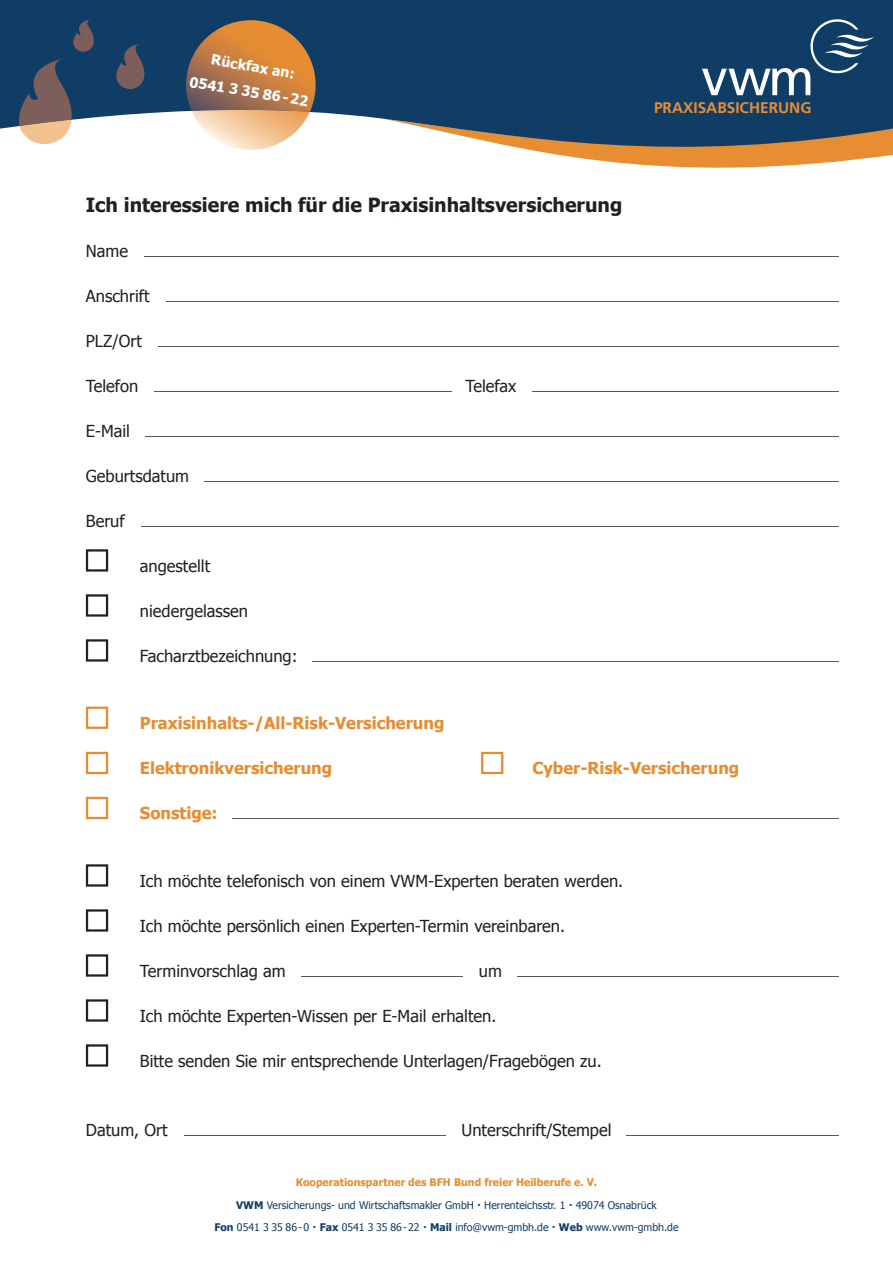
<style>
.page{position:relative;width:893px;height:1263px;background:#fff}
.page>*{position:absolute;margin:0;border:0;box-sizing:border-box;transform-origin:0 0}
.t1{font:700 19.5px "Tahoma";color:#231f20}
.t2{font:16.5px "Tahoma";color:#231f20}
.t3{font:700 16.5px "Tahoma";color:#e68d31}
.t4{font:700 15.45px "Frutiger";color:#e78d32}
.t5{font:700 14.1px/25.5px "Tahoma";color:#fff;text-align:center}
.t6{font:10.5px/22.5px "Tahoma";color:#123d66;text-align:center}
.s1{font-weight:700;color:#e68d31}
.s2{font-weight:700}
.s3{font-family:"Avenir";font-weight:800;font-size:13.5px}
</style>
<div class="page">
<svg style="left:0;top:0;width:893px;height:168px;fill:#103d66"></svg>
<svg style="left:702px;top:17px;width:172px;height:78px;background:#2f567a"></svg>
<hr style="left:144px;top:256px;width:695px;height:1px;background:#57585a">
<hr style="left:184px;top:1135px;width:261px;height:1px;background:#57585a">
<hr style="left:301px;top:976px;width:162px;height:1px;background:#57585a">
<hr style="left:233px;top:818px;width:606px;height:1px;background:#57585a">
<hr style="left:518px;top:976px;width:321px;height:1px;background:#57585a">
<hr style="left:627px;top:1135px;width:212px;height:1px;background:#57585a">
<hr style="left:166px;top:301px;width:673px;height:1px;background:#57585a">
<hr style="left:159px;top:346px;width:680px;height:1px;background:#57585a">
<hr style="left:533px;top:391px;width:306px;height:1px;background:#57585a">
<hr style="left:154px;top:391px;width:298px;height:1px;background:#57585a">
<hr style="left:145px;top:436px;width:694px;height:1px;background:#57585a">
<hr style="left:205px;top:481px;width:634px;height:1px;background:#57585a">
<hr style="left:141px;top:526px;width:698px;height:1px;background:#57585a">
<hr style="left:312px;top:661px;width:527px;height:1px;background:#57585a">
<svg style="left:86px;top:549px;width:22px;height:22px"></svg>
<svg style="left:86px;top:594px;width:22px;height:23px"></svg>
<svg style="left:86px;top:639px;width:22px;height:22px"></svg>
<svg style="left:86px;top:707px;width:22px;height:22px"></svg>
<svg style="left:86px;top:864px;width:22px;height:22px"></svg>
<svg style="left:86px;top:797px;width:22px;height:22px"></svg>
<svg style="left:86px;top:954px;width:22px;height:22px"></svg>
<svg style="left:86px;top:1044px;width:22px;height:22px"></svg>
<svg style="left:86px;top:752px;width:22px;height:22px"></svg>
<svg style="left:481px;top:752px;width:22px;height:22px"></svg>
<svg style="left:86px;top:909px;width:22px;height:22px"></svg>
<svg style="left:86px;top:999px;width:22px;height:22px"></svg>
<svg style="left:183px;top:20px;width:140px;height:130px;background:#b58f6e"></svg>
<svg style="left:16px;top:58px;width:57px;height:86px;background:#756f73"></svg>
<svg style="left:110px;top:43px;width:42px;height:46px;background:#3e4a60"></svg>
<svg style="left:68px;top:19px;width:31px;height:33px"></svg>
<p class="t5" style="left:196px;top:43px;width:122px;rotate:9deg">Rückfax an:<br>0541 3 35 86 - 22</p>
<p class="t1" style="left:86px;top:191px;width:538px">Ich interessiere mich für die Praxisinhaltsversicherung</p>
<p class="t2" style="left:86px;top:239px;width:44px">Name</p>
<p class="t2" style="left:86px;top:284px;width:65px">Anschrift</p>
<p class="t2" style="left:86px;top:329px;width:57px">PLZ/Ort</p>
<p class="t2" style="left:86px;top:374px;width:54px">Telefon</p>
<p class="t2" style="left:465px;top:374px;width:52px">Telefax</p>
<p class="t2" style="left:86px;top:419px;width:46px">E-Mail</p>
<p class="t2" style="left:86px;top:464px;width:105px">Geburtsdatum</p>
<p class="t2" style="left:86px;top:509px;width:40px">Beruf</p>
<p class="t2" style="left:140px;top:554px;width:72px">angestellt</p>
<p class="t2" style="left:140px;top:599px;width:110px">niedergelassen</p>
<p class="t2" style="left:140px;top:644px;width:159px">Facharztbezeichnung:</p>
<p class="t4" style="left:654px;top:98px;width:159px">PRAXISABSICHERUNG</p>
<p class="t3" style="left:140px;top:711px;width:306px">Praxisinhalts-/All-Risk-Versicherung</p>
<p class="t3" style="left:140px;top:756px;width:194px">Elektronikversicherung</p>
<p class="t3" style="left:532px;top:756px;width:208px">Cyber-Risk-Versicherung</p>
<p class="t3" style="left:140px;top:801px;width:79px">Sonstige:</p>
<p class="t2" style="left:140px;top:869px;width:485px">Ich möchte telefonisch von einem VWM-Experten beraten werden.</p>
<p class="t2" style="left:140px;top:914px;width:427px">Ich möchte persönlich einen Experten-Termin vereinbaren.</p>
<p class="t2" style="left:140px;top:959px;width:147px">Terminvorschlag am</p>
<p class="t2" style="left:479px;top:959px;width:25px">um</p>
<p class="t2" style="left:140px;top:1004px;width:358px">Ich möchte Experten-Wissen per E-Mail erhalten.</p>
<p class="t2" style="left:140px;top:1049px;width:463px">Bitte senden Sie mir entsprechende Unterlagen/Fragebögen zu.</p>
<p class="t2" style="left:86px;top:1118px;width:83px">Datum, Ort</p>
<p class="t2" style="left:462px;top:1118px;width:151px">Unterschrift/Stempel</p>
<p class="t6" style="left:214px;top:1171px;width:466px"><span class="s1">Kooperationspartner des BFH Bund freier Heilberufe e. V.<br></span><span class="s2">VWM</span> Versicherungs- und Wirtschaftsmakler GmbH <span class="s3">·</span> Herrenteichsstr. 1 <span class="s3">·</span> 49074 Osnabrück<br><span class="s2">Fon</span> 0541 3 35 86 - 0 <span class="s3">·</span> <span class="s2">Fax</span> 0541 3 35 86 - 22 <span class="s3">·</span> <span class="s2">Mail</span> info@vwm-gmbh.de <span class="s3">·</span> <span class="s2">Web</span> www.vwm-gmbh.de</p>
</div>
